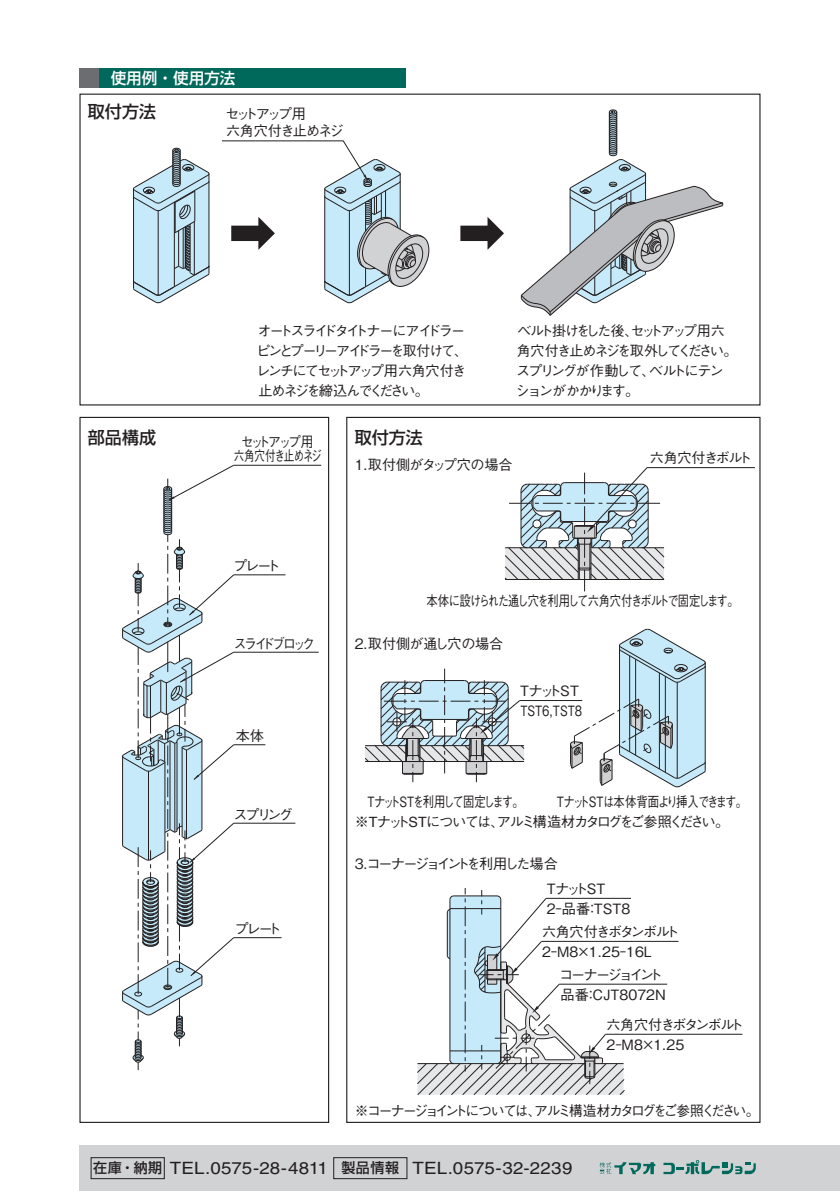
<style>
.page{position:relative;width:840px;height:1191px;background:#fff}
.page>*{position:absolute;margin:0;border:0;box-sizing:border-box;transform-origin:0 0}
.t1{font:17px "Helvetica LT Std";letter-spacing:.005em;color:#231f20;scale:1.1 1}
.t2{font:500 17px "Shin Go Pro";color:#231f20}
.t3{font:500 15.6px "Shin Go Pr 6 N";color:#fff}
.t4{font:500 14.2px/19.8px "Gothic BBB Pro";letter-spacing:-.145em;color:#231f20}
.t5{font:500 14.2px "Gothic BBB Pro";letter-spacing:-.19em;color:#231f20}
.t6{font:500 14.2px "Gothic BBB Pro";letter-spacing:-.115em;color:#231f20;scale:.8 1}
.t7{font:500 14.2px "Gothic BBB Pro";letter-spacing:-.03em;color:#231f20}
.t8{font:500 14.2px "Gothic BBB Pro";letter-spacing:-.115em;color:#231f20}
.t9{font:500 14.2px "Gothic BBB Pro";letter-spacing:-.085em;color:#231f20;scale:.8 1}
.t10{font:500 14.2px "Gothic BBB Pro";letter-spacing:-.165em;color:#231f20}
.t11{font:500 14.2px "Gothic BBB Pro";letter-spacing:-.145em;color:#231f20;scale:.8 1}
.t12{font:500 14.2px/14.2px "Gothic BBB Pro";letter-spacing:-.145em;color:#231f20;text-align:center;scale:.9 1}
.t13{font:500 14.2px "Gothic BBB Pro";letter-spacing:-.185em;color:#231f20}
.t14{font:500 14.2px "Gothic BBB Pro";letter-spacing:-.2em;color:#231f20}
.t15{font:500 14.2px "Gothic BBB Pro";color:#231f20;scale:.8 1}
.t16{font:500 14.2px "Gothic BBB Pro";letter-spacing:-.2em;color:#231f20;scale:.9 1}
.t17{font:500 14.2px "Gothic BBB Pro";letter-spacing:-.11em;color:#231f20}
.s1{font-family:"Helvetica";font-weight:400}
.s2{font-family:"Shin Go Pr 6 N";font-weight:500;font-size:14px}
</style>
<div class="page">
<div style="left:79px;top:1145px;width:760px;height:46px;background:#d1d2d4"></div>
<div style="left:91px;top:1157px;width:73px;height:22px;border:1px solid #231f20"></div>
<div style="left:333px;top:1157px;width:74px;height:22px;border:1px solid #231f20"></div>
<svg style="left:599px;top:1162px;width:56px;height:12px"></svg>
<svg style="left:663px;top:1160px;width:92px;height:14px"></svg>
<div style="left:79px;top:68px;width:20px;height:20px;background:#6c6d70"></div>
<div style="left:99px;top:68px;width:306px;height:20px;background:#01695b"></div>
<svg style="left:460px;top:217px;width:43px;height:33px"></svg>
<svg style="left:133px;top:148px;width:76px;height:155px"></svg>
<svg style="left:222px;top:140px;width:207px;height:163px"></svg>
<svg style="left:520px;top:109px;width:203px;height:207px"></svg>
<hr style="left:233px;top:937px;width:48px;height:1px;background:#231f20">
<hr style="left:233px;top:823px;width:62px;height:1px;background:#231f20">
<hr style="left:233px;top:744px;width:32px;height:1px;background:#231f20">
<hr style="left:233px;top:574px;width:52px;height:1px;background:#231f20">
<hr style="left:233px;top:652px;width:85px;height:1px;background:#231f20">
<svg style="left:122px;top:464px;width:112px;height:606px"></svg>
<hr style="left:233px;top:465px;width:88px;height:1px;background:#231f20">
<div style="left:79px;top:417px;width:250px;height:706px;border:1px solid #231f20"></div>
<hr style="left:541px;top:941px;width:137px;height:1px;background:#231f20">
<hr style="left:605px;top:1034px;width:137px;height:1px;background:#231f20">
<hr style="left:559px;top:983px;width:107px;height:1px;background:#231f20">
<hr style="left:545px;top:898px;width:85px;height:1px;background:#231f20">
<hr style="left:519px;top:700px;width:63px;height:1px;background:#231f20">
<svg style="left:570px;top:628px;width:135px;height:159px"></svg>
<hr style="left:646px;top:467px;width:108px;height:1px;background:#231f20">
<svg style="left:504px;top:467px;width:160px;height:124px"></svg>
<svg style="left:417px;top:888px;width:208px;height:207px"></svg>
<svg style="left:365px;top:668px;width:159px;height:114px"></svg>
<p class="t3" style="left:111px;top:65px;width:126px">使用例・使用方法</p>
<p class="t2" style="left:88px;top:97px;width:70px">取付方法</p>
<p class="t4" style="left:225px;top:103px;width:120px;line-height:17px">セットアップ用<br>六角穴付き止めネジ</p>
<p class="t2" style="left:88px;top:423px;width:70px">部品構成</p>
<p class="t4" style="left:256px;top:319px;width:213px">オートスライドタイトナーにアイドラーピンとプーリーアイドラーを取付けて、レンチにてセットアップ用六角穴付き止めネジを締込んでください。</p>
<p class="t4" style="left:515px;top:319px;width:223px">ベルト掛けをした後、セットアップ用六角穴付き止めネジを取外してください。スプリングが作動して、ベルトにテンションがかかります。</p>
<p class="t12" style="left:234px;top:433px;width:99px">セットアップ用<br>六角穴付き止めネジ</p>
<p class="t2" style="left:354px;top:423px;width:70px">取付方法</p>
<p class="t7" style="left:352px;top:453px;width:162px">１．取付側がタップ穴の場合</p>
<p class="t17" style="left:649px;top:446px;width:103px">六角穴付きボルト</p>
<p class="t4" style="left:233px;top:554px;width:48px">プレート</p>
<p class="t16" style="left:234px;top:632px;width:92px">スライドブロック</p>
<p class="t4" style="left:235px;top:724px;width:30px">本体</p>
<p class="t4" style="left:233px;top:802px;width:61px">スプリング</p>
<p class="t4" style="left:234px;top:917px;width:48px">プレート</p>
<p class="t6" style="left:426px;top:589px;width:391px">本体に設けられた通し穴を利用して六角穴付きボルトで固定します。</p>
<p class="t7" style="left:352px;top:632px;width:153px">２．取付側が通し穴の場合</p>
<p class="t4" style="left:520px;top:679px;width:60px">TナットST</p>
<p class="t15" style="left:520px;top:699px;width:81px">TST６，TST８</p>
<p class="t11" style="left:367px;top:790px;width:197px">TナットSTを利用して固定します。</p>
<p class="t9" style="left:556px;top:790px;width:239px">TナットSTは本体背面より挿入できます。</p>
<p class="t5" style="left:354px;top:810px;width:376px">※<span class="s1">T</span>ナット<span class="s1">ST</span>については、アルミ構造材カタログをご参照ください。</p>
<p class="t10" style="left:352px;top:852px;width:207px">３．コーナージョイントを利用した場合</p>
<p class="t4" style="left:544px;top:896px;width:90px">２－品番：TST８</p>
<p class="t4" style="left:546px;top:877px;width:60px">TナットST</p>
<p class="t8" style="left:541px;top:920px;width:139px">六角穴付きボタンボルト</p>
<p class="t4" style="left:539px;top:939px;width:114px">２－ M８×１．２５－１６L</p>
<p class="t14" style="left:558px;top:963px;width:105px">コーナージョイント</p>
<p class="t13" style="left:560px;top:982px;width:107px">品番：CJT８０７２N</p>
<p class="t8" style="left:606px;top:1013px;width:139px">六角穴付きボタンボルト</p>
<p class="t4" style="left:603px;top:1032px;width:85px">２－ M８×１．２５</p>
<p class="t5" style="left:354px;top:1099px;width:406px">※コーナージョイントについては、アルミ構造材カタログをご参照ください。</p>
<p class="t1" style="left:93px;top:1158px;width:437px"><span class="s2">在庫・納期</span> TEL.0575-28-4811 <span class="s2">製品情報</span> TEL.0575-32-2239</p>
</div>
